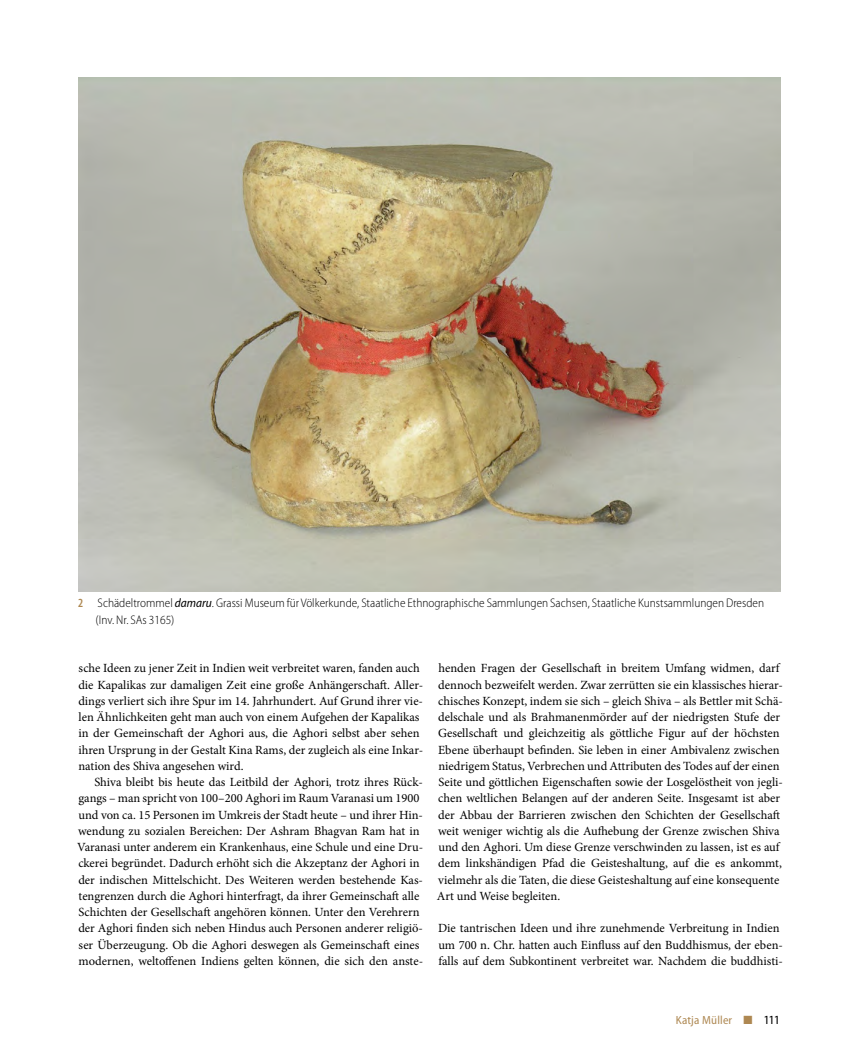
<style>
.page{position:relative;width:851px;height:1063px;background:#fff}
.page>*{position:absolute;margin:0;border:0;box-sizing:border-box;transform-origin:0 0}
.t1{font:12.5px/16.2px "Minion Pro";letter-spacing:-.005em;color:#000}
.t2{font:300 semi-condensed 12.5px/16.2px "Myriad Pro";color:#000}
.t3{font:semi-condensed 11.88px "Myriad Pro";letter-spacing:.015em;color:#ae8852}
.s1{font-weight:600;font-stretch:condensed;color:#ae8852}
.s2{font-weight:400;font-style:italic}
.s3{font-stretch:normal;font-size:12.5px;color:#000}
</style>
<div class="page">
<img style="left:78px;top:78px;width:702px;height:513px">
<p class="t2" style="left:96px;top:595px;width:669px;text-indent:-18px"><span class="s1">2</span> Schädeltrommel <span class="s2">damaru</span>. Grassi Museum für Völkerkunde, Staatliche Ethnographische Sammlungen Sachsen, Staatliche Kunstsammlungen Dresden (Inv. Nr. SAs 3165)</p>
<p class="t1" style="left:78px;top:660px;width:346px">sche Ideen zu jener Zeit in Indien weit verbreitet waren, fanden auch die Kapalikas zur damaligen Zeit eine große Anhängerschaft. Aller&shy;dings verliert sich ihre Spur im 14. Jahrhundert. Auf Grund ihrer vie&shy;len Ähnlichkeiten geht man auch von einem Aufgehen der Kapalikas in der Gemeinschaft der Aghori aus, die Aghori selbst aber sehen ihren Ursprung in der Gestalt Kina Rams, der zugleich als eine Inkar&shy;nation des Shiva angesehen wird.</p>
<p class="t1" style="left:77px;top:774px;width:347px;text-indent:17px">Shiva bleibt bis heute das Leitbild der Aghori, trotz ihres Rück&shy;gangs – man spricht von 100–200 Aghori im Raum Varanasi um 1900 und von ca. 15 Personen im Umkreis der Stadt heute – und ihrer Hin&shy;wendung zu sozialen Bereichen: Der Ashram Bhagvan Ram hat in Varanasi unter anderem ein Krankenhaus, eine Schule und eine Dru&shy;ckerei begründet. Dadurch erhöht sich die Akzeptanz der Aghori in der indischen Mittelschicht. Des Weiteren werden bestehende Kas&shy;tengrenzen durch die Aghori hinterfragt, da ihrer Gemeinschaft alle Schichten der Gesellschaft angehören können. Unter den Verehrern der Aghori finden sich neben Hindus auch Personen anderer religiö&shy;ser Überzeugung. Ob die Aghori deswegen als Gemeinschaft eines modernen, weltoffenen Indiens gelten können, die sich den anste-</p>
<p class="t1" style="left:436px;top:660px;width:348px">henden Fragen der Gesellschaft in breitem Umfang widmen, darf dennoch bezweifelt werden. Zwar zerrütten sie ein klassisches hierar&shy;chisches Konzept, indem sie sich – gleich Shiva – als Bettler mit Schä&shy;delschale und als Brahmanenmörder auf der niedrigsten Stufe der Gesellschaft und gleichzeitig als göttliche Figur auf der höchsten Ebene überhaupt befinden. Sie leben in einer Ambivalenz zwischen niedrigem Status, Verbrechen und Attributen des Todes auf der einen Seite und göttlichen Eigenschaften sowie der Losgelöstheit von jegli&shy;chen weltlichen Belangen auf der anderen Seite. Insgesamt ist aber der Abbau der Barrieren zwischen den Schichten der Gesellschaft weit weniger wichtig als die Aufhebung der Grenze zwischen Shiva und den Aghori. Um diese Grenze verschwinden zu lassen, ist es auf dem linkshändigen Pfad die Geisteshaltung, auf die es ankommt, vielmehr als die Taten, die diese Geisteshaltung auf eine konsequente Art und Weise begleiten.</p>
<p class="t1" style="left:438px;top:920px;width:346px">Die tantrischen Ideen und ihre zunehmende Verbreitung in Indien um 700 n. Chr. hatten auch Einfluss auf den Buddhismus, der eben&shy;falls auf dem Subkontinent verbreitet war. Nachdem die buddhisti-</p>
<p class="t3" style="left:675px;top:1013px;width:106px">Katja Müller ■ <span class="s3">111</span></p>
</div>
